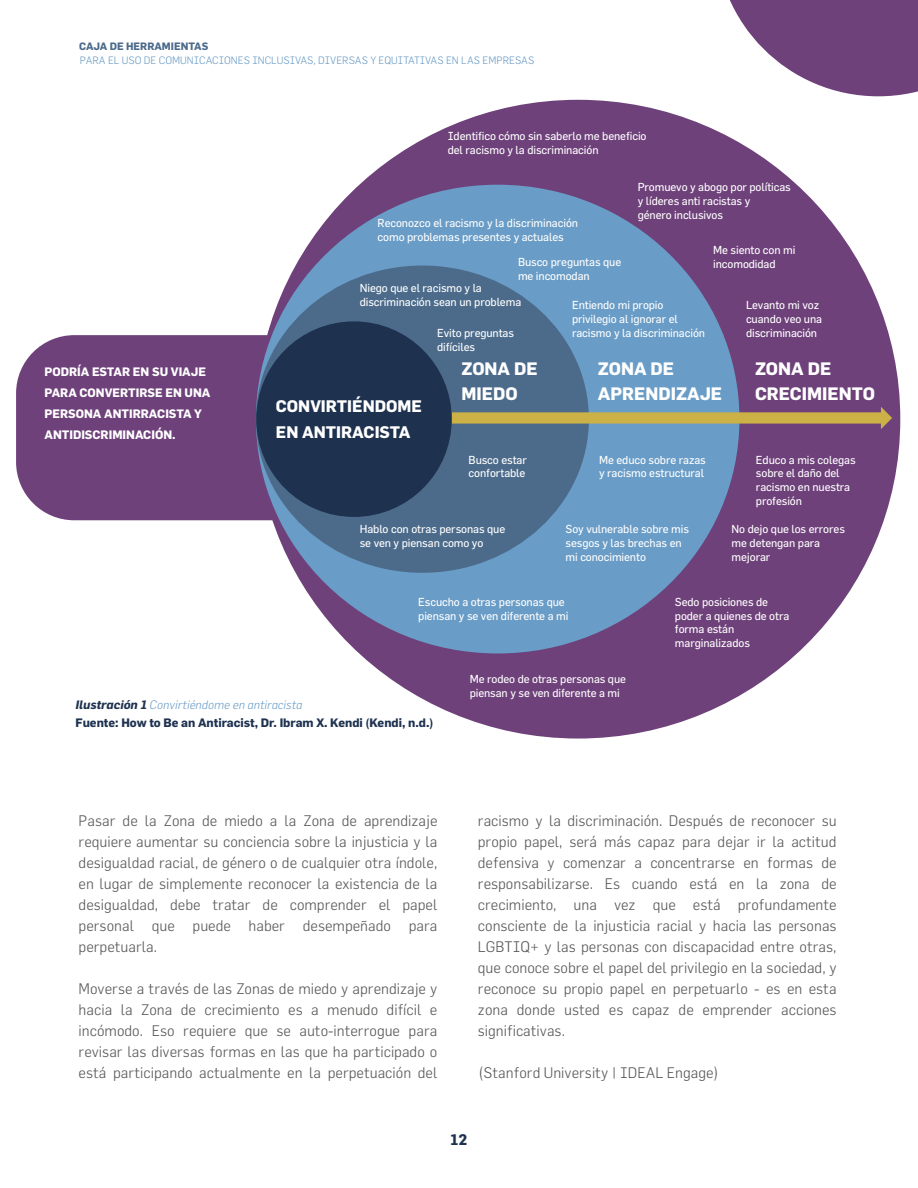
<style>
.page{position:relative;width:918px;height:1188px;background:#fff}
.page>*{position:absolute;margin:0;border:0;box-sizing:border-box;transform-origin:0 0}
.t1{font:700 17.7px/25.3px "Flama";color:#fff}
.t2{font:700 16.35px/25.2px "Flama";color:#fff}
.t3{font:300 15px/21px "Flama";color:#575756;text-align:justify}
.t4{font:700 15px "Flama";color:#1e3250}
.t5{font:700 12px/17.2px "Flama";color:#1e3250}
.t6{font:700 12px/21px "Flama";color:#fff}
.t7{font:11.4px/14px "Flama";letter-spacing:-.01em;color:#fff}
.t8{font:300 10.5px "Flama";color:#699cc6}
.t9{font:700 10.5px "Flama";color:#4c6b8b}
.s1{font-style:italic}
.s2{font-weight:300;font-style:italic;color:#699cc6}
</style>
<div class="page">
<div style="left:16px;top:335px;width:375px;height:185px;background:#6e417a;border-radius:58px"></div>
<div style="left:256px;top:100px;width:644px;height:639px;background:#6e417a;border-radius:50%"></div>
<div style="left:256px;top:185px;width:483px;height:468px;background:#699cc6;border-radius:50%"></div>
<div style="left:256px;top:266px;width:333px;height:307px;background:#4c6b8b;border-radius:50%"></div>
<img style="left:728px;top:471px;width:6px;height:19px">
<img style="left:564px;top:325px;width:165px;height:24px">
<svg style="left:452px;top:407px;width:440px;height:22px"></svg>
<div style="left:256px;top:321px;width:196px;height:196px;background:#1e3250;border-radius:50%"></div>
<svg style="left:730px;top:0;width:188px;height:96px"></svg>
<p class="t9" style="left:79px;top:39px;width:131px">CAJA DE HERRAMIENTAS</p>
<p class="t8" style="left:80px;top:54px;width:456px">PARA EL USO DE COMUNICACIONES INCLUSIVAS, DIVERSAS Y EQUITATIVAS EN LAS EMPRESAS</p>
<p class="t7" style="left:448px;top:128px;width:200px">Identifico cómo sin saberlo me beneficio del racismo y la discriminación</p>
<p class="t7" style="left:378px;top:216px;width:202px">Reconozco el racismo y la discriminación como problemas presentes y actuales</p>
<p class="t7" style="left:638px;top:180px;width:155px">Promuevo y abogo por políticas y líderes anti racistas y<br>género inclusivos</p>
<p class="t6" style="left:44px;top:360px;width:167px">PODRÍA ESTAR EN SU VIAJE<br>PARA CONVERTIRSE EN UNA<br>PERSONA ANTIRRACISTA Y<br>ANTIDISCRIMINACIÓN.</p>
<p class="t7" style="left:518px;top:255px;width:105px">Busco preguntas que me incomodan</p>
<p class="t7" style="left:572px;top:298px;width:135px">Entiendo mi propio privilegio al ignorar el racismo y la discriminación</p>
<p class="t7" style="left:360px;top:281px;width:163px">Niego que el racismo y la discriminación sean un problema</p>
<p class="t7" style="left:437px;top:326px;width:78px">Evito preguntas difíciles</p>
<p class="t7" style="left:713px;top:243px;width:84px">Me siento con mi incomodidad</p>
<p class="t7" style="left:746px;top:298px;width:78px">Levanto mi voz cuando veo una discriminación</p>
<p class="t2" style="left:276px;top:393px;width:148px">CONVIRTIÉNDOME<br>EN ANTIRACISTA</p>
<p class="t1" style="left:461px;top:355px;width:78px">ZONA DE<br>MIEDO</p>
<p class="t1" style="left:598px;top:355px;width:126px">ZONA DE<br>APRENDIZAJE</p>
<p class="t1" style="left:755px;top:355px;width:121px">ZONA DE<br>CRECIMIENTO</p>
<p class="t7" style="left:469px;top:452px;width:60px">Busco estar confortable</p>
<p class="t7" style="left:599px;top:452px;width:108px">Me educo sobre razas y racismo estructural</p>
<p class="t7" style="left:756px;top:452px;width:101px">Educo a mis colegas sobre el daño del racismo en nuestra profesión</p>
<p class="t7" style="left:566px;top:522px;width:125px">Soy vulnerable sobre mis sesgos y las brechas en mi conocimiento</p>
<p class="t7" style="left:732px;top:522px;width:115px">No dejo que los errores me detengan para mejorar</p>
<p class="t7" style="left:418px;top:594px;width:152px">Escucho a otras personas que piensan y se ven diferente a mi</p>
<p class="t7" style="left:675px;top:594px;width:116px">Sedo posiciones de poder a quienes de otra forma están marginalizados</p>
<p class="t7" style="left:470px;top:672px;width:158px">Me rodeo de otras personas que piensan y se ven diferente a mi</p>
<p class="t7" style="left:360px;top:522px;width:147px">Hablo con otras personas que se ven y piensan como yo</p>
<p class="t5" style="left:76px;top:696px;width:359px"><span class="s1">Ilustración 1</span> <span class="s2">Convirtiéndome en antiracista<br></span>Fuente: How to Be an Antiracist, Dr. Ibram X. Kendi (Kendi, n.d.)</p>
<p class="t3" style="left:79px;top:810px;width:360px">Pasar de la Zona de miedo a la Zona de aprendizaje requiere aumentar su conciencia sobre la injusticia y la desigualdad racial, de género o de cualquier otra índole, en lugar de simplemente reconocer la existencia de la desigualdad, debe tratar de comprender el papel personal que puede haber desempeñado para perpetuarla.</p>
<p class="t3" style="left:79px;top:978px;width:360px">Moverse a través de las Zonas de miedo y aprendizaje y hacia la Zona de crecimiento es a menudo difícil e incómodo. Eso requiere que se auto-interrogue para revisar las diversas formas en las que ha participado o está participando actualmente en la perpetuación del</p>
<p class="t3" style="left:478px;top:810px;width:360px">racismo y la discriminación. Después de reconocer su propio papel, será más capaz para dejar ir la actitud defensiva y comenzar a concentrarse en formas de responsabilizarse. Es cuando está en la zona de crecimiento, una vez que está profundamente consciente de la injusticia racial y hacia las personas LGBTIQ+ y las personas con discapacidad entre otras, que conoce sobre el papel del privilegio en la sociedad, y reconoce su propio papel en perpetuarlo - es en esta zona donde usted es capaz de emprender acciones significativas.</p>
<p class="t3" style="left:478px;top:1062px;width:243px">(Stanford University | IDEAL Engage)</p>
<p class="t4" style="left:451px;top:1129px;width:18px">12</p>
</div>
